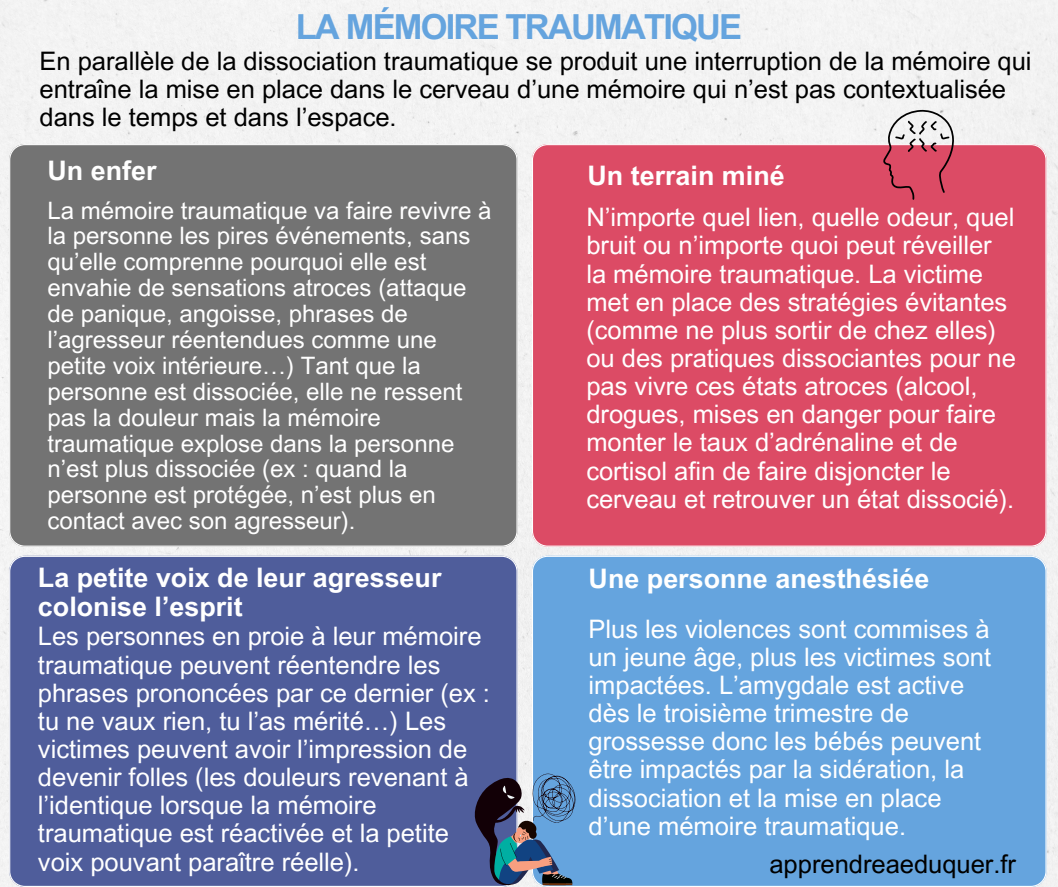
<style>
.page{position:relative;width:1058px;height:887px;background:#fff}
.page>*{position:absolute;margin:0;border:0;box-sizing:border-box;transform-origin:0 0}
.t1{font:700 34.5px "Arial MT Pro";letter-spacing:-.055em;color:#65a4de}
.t2{font:700 26.85px "Arial MT Pro";color:#fff}
.t3{font:25.5px/28.2px "Arial MT Pro";color:#fff}
.t4{font:25.5px/28.2px "Arial MT Pro";color:#000}
.t5{font:24px/25.8px "Arial MT Pro";color:#fff}
</style>
<div class="page">
<div style="left:0;top:0;width:1058px;height:886px;background:#f3f3f3"></div>
<div style="left:9px;top:144px;width:508px;height:402px;background:#737373"></div>
<div style="left:532px;top:144px;width:514px;height:402px;background:#dc4b65"></div>
<div style="left:9px;top:555px;width:508px;height:331px;background:#4f5d9b"></div>
<div style="left:532px;top:555px;width:514px;height:331px;background:#65a4de"></div>
<svg style="left:883px;top:110px;width:71px;height:90px"></svg>
<svg style="left:472px;top:773px;width:103px;height:113px;background:#546b8c"></svg>
<h2 class="t1" style="left:296px;top:14px;width:448px">LA MÉMOIRE TRAUMATIQUE</h2>
<h3 class="t4" style="left:40px;top:50px;width:993px">En parallèle de la dissociation traumatique se produit une interruption de la mémoire qui entraîne la mise en place dans le cerveau d’une mémoire qui n’est pas contextualisée dans le temps et dans l’espace.</h3>
<p class="t2" style="left:47px;top:160px;width:111px">Un enfer</p>
<h1 class="t5" style="left:47px;top:200px;width:446px">La mémoire traumatique va faire revivre à la personne les pires événements, sans qu’elle comprenne pourquoi elle est envahie de sensations atroces (attaque de panique, angoisse, phrases de l’agresseur réentendues comme une petite voix intérieure…) Tant que la personne est dissociée, elle ne ressent pas la douleur mais la mémoire traumatique explose dans la personne n’est plus dissociée (ex : quand la personne est protégée, n’est plus en contact avec son agresseur).</h1>
<h3 class="t2" style="left:587px;top:166px;width:199px">Un terrain miné</h3>
<p class="t3" style="left:586px;top:206px;width:431px">N’importe quel lien, quelle odeur, quel bruit ou n’importe quoi peut réveiller la mémoire traumatique. La victime met en place des stratégies évitantes (comme ne plus sortir de chez elles) ou des pratiques dissociantes pour ne pas vivre ces états atroces (alcool, drogues, mises en danger pour faire monter le taux d’adrénaline et de cortisol afin de faire disjoncter le cerveau et retrouver un état dissocié).</p>
<p class="t2" style="left:38px;top:567px;width:405px">La petite voix de leur agresseur</p>
<h2 class="t2" style="left:588px;top:569px;width:342px">Une personne anesthésiée</h2>
<p class="t2" style="left:38px;top:596px;width:206px">colonise l’esprit</p>
<h3 class="t3" style="left:38px;top:625px;width:453px">Les personnes en proie à leur mémoire traumatique peuvent réentendre les phrases prononcées par ce dernier (ex : tu ne vaux rien, tu l’as mérité…) Les victimes peuvent avoir l’impression de devenir folles (les douleurs revenant à l’identique lorsque la mémoire traumatique est réactivée et la petite voix pouvant paraître réelle).</h3>
<h2 class="t3" style="left:588px;top:617px;width:404px">Plus les violences sont commises à un jeune âge, plus les victimes sont impactées. L’amygdale est active dès le troisième trimestre de grossesse donc les bébés peuvent être impactés par la sidération, la dissociation et la mise en place d’une mémoire traumatique.</h2>
<h2 class="t4" style="left:769px;top:852px;width:248px">apprendreaeduquer.fr</h2>
</div>
